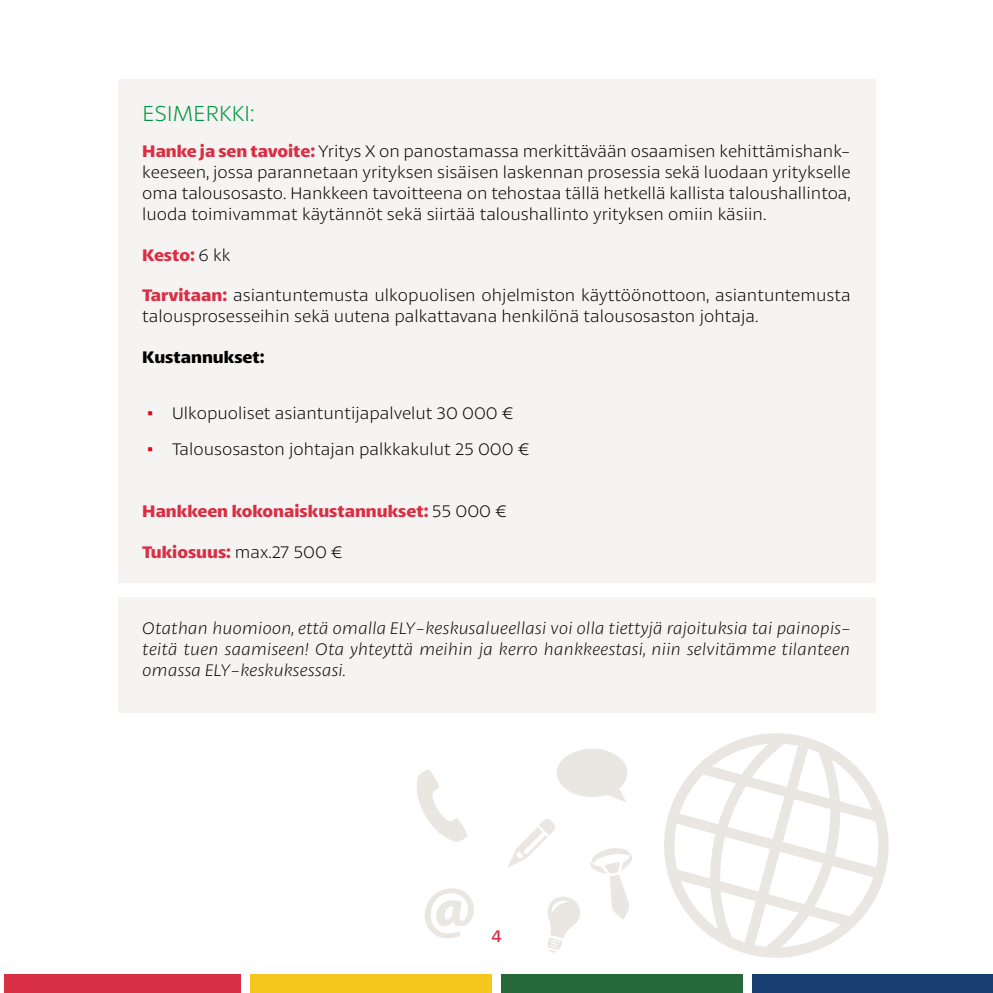
<style>
.page{position:relative;width:993px;height:993px;background:#fff}
.page>*{position:absolute;margin:0;border:0;box-sizing:border-box;transform-origin:0 0}
.t1{font:300 22.75px "Petala Pro";letter-spacing:.01em;color:#009641}
.t2{font:300 17.5px/21px "Petala Pro";color:#000;text-align:justify}
.t3{font:italic 300 17.5px/21px "Petala Pro";color:#000;text-align:justify}
.t4{font:700 17.5px "Petala Pro";color:#d92f44}
.t5{font:700 17.5px "Petala Pro";color:#000}
.t6{font:17.5px "Petala Pro";color:#d92f44}
.s1{font-weight:700;color:#d92f44}
.s2{font-weight:300;color:#000}
.s3{font-family:"Arial";font-weight:400;color:#e30613}
</style>
<div class="page">
<div style="left:5px;top:973px;width:236px;height:19px;background:#d92f44"></div>
<div style="left:250px;top:973px;width:241px;height:19px;background:#f3c71d"></div>
<div style="left:501px;top:973px;width:241px;height:19px;background:#27683a"></div>
<div style="left:751px;top:973px;width:241px;height:19px;background:#183d70"></div>
<div style="left:117px;top:79px;width:758px;height:504px;background:#f6f4f3"></div>
<div style="left:117px;top:596px;width:758px;height:116px;background:#f6f4f3"></div>
<svg style="left:417px;top:769px;width:50px;height:72px"></svg>
<svg style="left:557px;top:749px;width:70px;height:53px"></svg>
<svg style="left:664px;top:733px;width:225px;height:224px"></svg>
<svg style="left:425px;top:888px;width:48px;height:49px"></svg>
<svg style="left:508px;top:819px;width:47px;height:48px"></svg>
<svg style="left:590px;top:848px;width:42px;height:71px"></svg>
<svg style="left:547px;top:896px;width:33px;height:56px"></svg>
<h1 class="t1" style="left:143px;top:101px;width:113px">ESIMERKKI:</h1>
<p class="t2" style="left:142px;top:141px;width:709px"><span class="s1">Hanke ja sen tavoite:</span> Yritys X on panostamassa merkittävään osaamisen kehittämishank&shy;keeseen, jossa parannetaan yrityksen sisäisen laskennan prosessia sekä luodaan yritykselle oma talousosasto. Hankkeen tavoitteena on tehostaa tällä hetkellä kallista taloushallintoa, luoda toimivammat käytännöt sekä siirtää taloushallinto yrityksen omiin käsiin.</p>
<p class="t4" style="left:142px;top:244px;width:90px">Kesto: <span class="s2">6 kk</span></p>
<p class="t2" style="left:142px;top:285px;width:709px"><span class="s1">Tarvitaan:</span> asiantuntemusta ulkopuolisen ohjelmiston käyttöönottoon, asiantuntemusta talousprosesseihin sekä uutena palkattavana henkilönä talousosaston johtaja.</p>
<p class="t5" style="left:142px;top:347px;width:124px">Kustannukset:</p>
<p class="t2" style="left:147px;top:403px;width:368px"><span class="s3">▪</span> Ulkopuoliset asiantuntijapalvelut 30 000 €</p>
<p class="t2" style="left:147px;top:439px;width:383px"><span class="s3">▪</span> Talousosaston johtajan palkkakulut 25 000 €</p>
<p class="t4" style="left:142px;top:501px;width:366px">Hankkeen kokonaiskustannukset: <span class="s2">55 000 €</span></p>
<p class="t4" style="left:142px;top:541px;width:202px">Tukiosuus: <span class="s2">max.27 500 €</span></p>
<p class="t3" style="left:142px;top:618px;width:709px">Otathan huomioon, että omalla ELY-keskusalueellasi voi olla tiettyjä rajoituksia tai painopis&shy;teitä tuen saamiseen! Ota yhteyttä meihin ja kerro hankkeestasi, niin selvitämme tilanteen omassa ELY-keskuksessasi.</p>
<p class="t6" style="left:491px;top:926px;width:12px">4</p>
</div>
